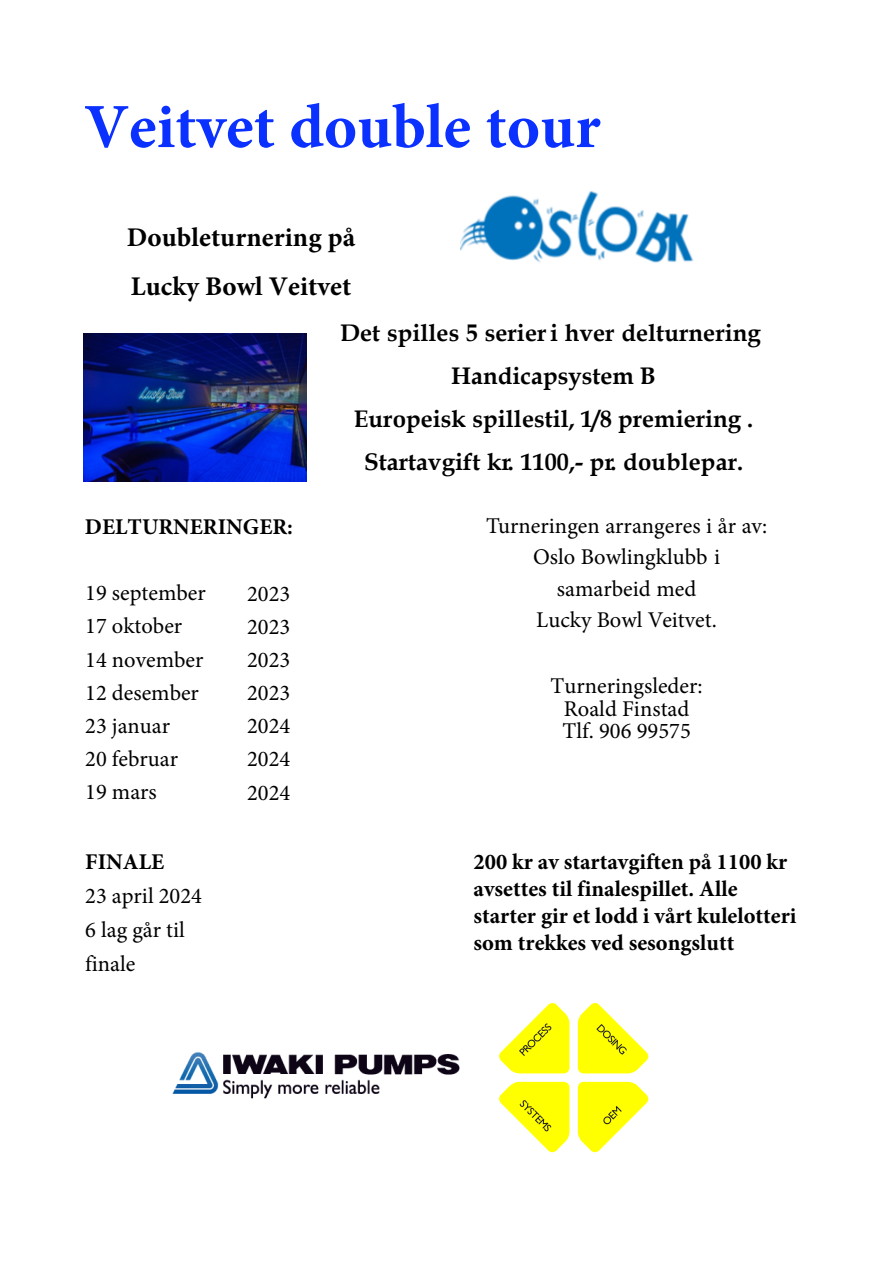
<style>
.page{position:relative;width:893px;height:1263px;background:#fff}
.page>*{position:absolute;margin:0;border:0;box-sizing:border-box;transform-origin:0 0}
.t1{font:700 63px "Minion Pro";color:#0a31ff}
.t2{font:700 27px/48.2px "Minion Pro";letter-spacing:.005em;color:#000}
.t3{font:700 24px/43px "Book Antiqua";color:#000;text-align:center}
.t4{font:22.5px/33.2px "Minion Pro";color:#000}
.t5{font:700 22.5px/26.8px "Minion Pro";color:#000}
.s1{font-style:inherit}
</style>
<div class="page">
<img style="left:83px;top:333px;width:223px;height:148px">
<img style="left:460px;top:191px;width:234px;height:72px">
<img style="left:499px;top:1003px;width:150px;height:150px">
<img style="left:172px;top:1052px;width:288px;height:46px">
<h1 class="t1" style="left:84px;top:83px;width:518px">Veitvet double tour</h1>
<p class="t2" style="left:127px;top:213px;width:230px">Doubleturnering på<br>Lucky Bowl Veitvet</p>
<p class="t3" style="left:340px;top:311px;width:422px">Det spilles 5 serieri hver delturnering Handicapsystem B<br>Europeisk spillestil, 1/8 premiering .<br>Startavgift kr. <span class="s1">1</span>100,- pr. <span class="s1">doublepar</span>.</p>
<p class="t5" style="left:85px;top:513px;width:209px">DELTURNERINGER:</p>
<p class="t4" style="left:85px;top:577px;width:122px">19 september<br>17 oktober<br>14 november<br>12 desember<br>23 januar<br>20 februar<br>19 mars</p>
<p class="t5" style="left:85px;top:848px;width:80px">FINALE</p>
<p class="t4" style="left:85px;top:879px;width:118px;line-height:33.9px">23 april 2024<br>6 lag går til finale</p>
<p class="t4" style="left:247px;top:577px;width:45px;text-align:justify">2023<br>2023<br>2023<br>2023<br>2024<br>2024<br>2024</p>
<p class="t4" style="left:486px;top:510px;width:282px;line-height:31.7px;text-align:center">Turneringen arrangeres i år av:<br>Oslo Bowlingklubb i samarbeid med<br>Lucky Bowl Veitvet.</p>
<p class="t4" style="left:550px;top:675px;width:153px;line-height:22.5px;text-align:center">Turneringsleder:<br>Roald Finstad<br>Tlf. 906 99575</p>
<p class="t5" style="left:473px;top:848px;width:324px">200 kr av startavgiften på 1100 kr avsettes til finalespillet. Alle starter gir et lodd i vårt kulelotteri som trekkes ved sesongslutt</p>
</div>
